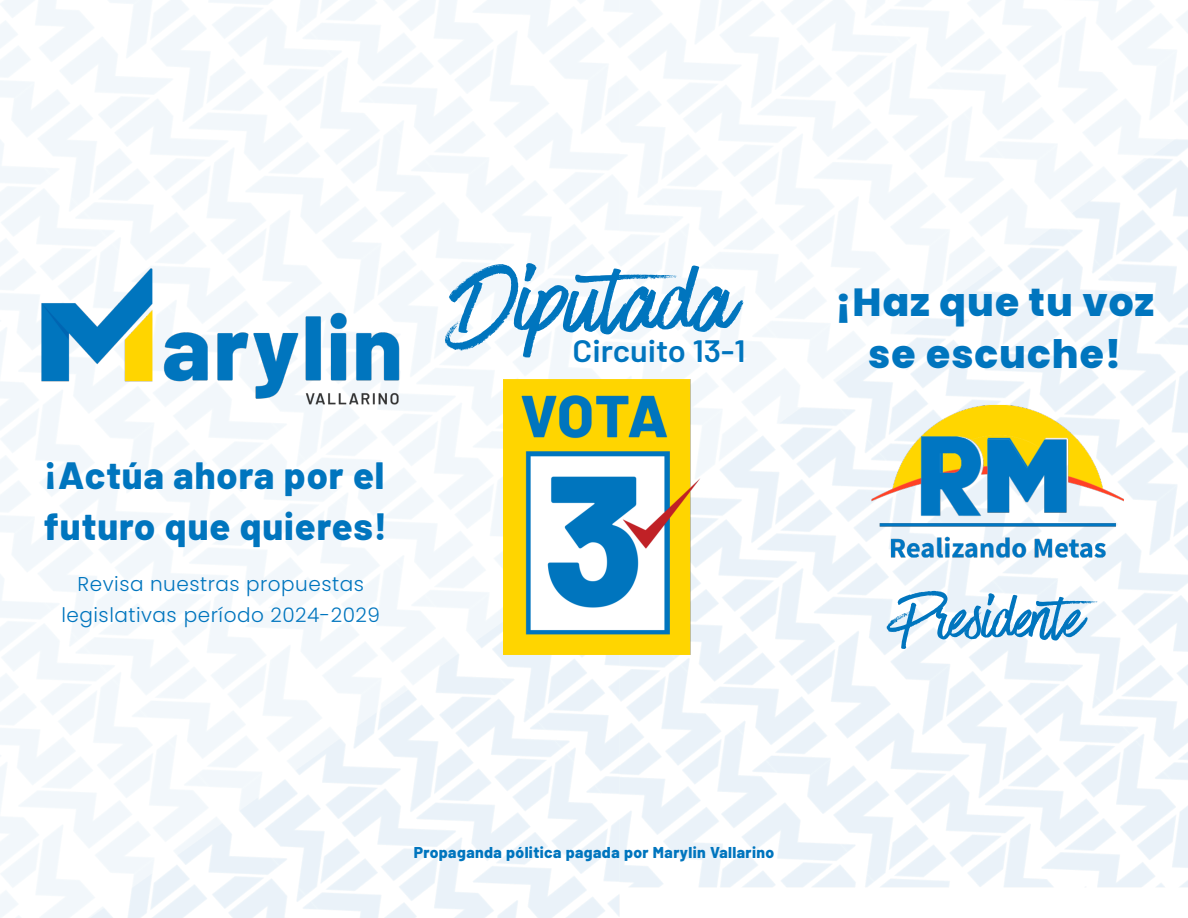
<style>
.page{position:relative;width:1188px;height:918px;background:#fff}
.page>*{position:absolute;margin:0;border:0;box-sizing:border-box;transform-origin:0 0}
.t1{font:108.6px "Have Heart One";color:#0075be;scale:1.06 1}
.t2{font:72px "Have Heart One";color:#0075be;scale:.96 1}
.t3{font:800 39.15px "Poppins";letter-spacing:.025em;color:#0075be}
.t4{font:800 37.95px/51.2px "Barlow";letter-spacing:.025em;color:#0075be}
.t5{font:600 31.05px "Barlow";color:#0075be;scale:1.06 1}
.t6{font:300 19.95px/31.5px "Poppins";letter-spacing:.025em;color:#0075be;text-align:center}
.t7{font:800 15.75px "Barlow";letter-spacing:.025em;color:#0075be}
</style>
<div class="page">
<img style="left:28px;top:257px;width:386px;height:158px">
<img style="left:503px;top:379px;width:203px;height:276px">
<img style="left:860px;top:383px;width:266px;height:187px">
<h3 class="t4" style="left:44px;top:448px;width:345px">¡Actúa ahora por el futuro que quieres!</h3>
<p class="t6" style="left:62px;top:568px;width:320px">Revisa nuestras propuestas legislativas período 2024-2029</p>
<h1 class="t1" style="left:447px;top:265px;width:270px">Diputada</h1>
<h3 class="t3" style="left:835px;top:275px;width:321px">¡Haz que tu voz</h3>
<h3 class="t5" style="left:572px;top:331px;width:165px">Circuito 13-1</h3>
<h3 class="t3" style="left:868px;top:327px;width:255px">se escuche!</h3>
<h2 class="t2" style="left:891px;top:595px;width:235px">Presidente</h2>
<p class="t7" style="left:414px;top:842px;width:362px">Propaganda pólitica pagada por Marylin Vallarino</p>
</div>
